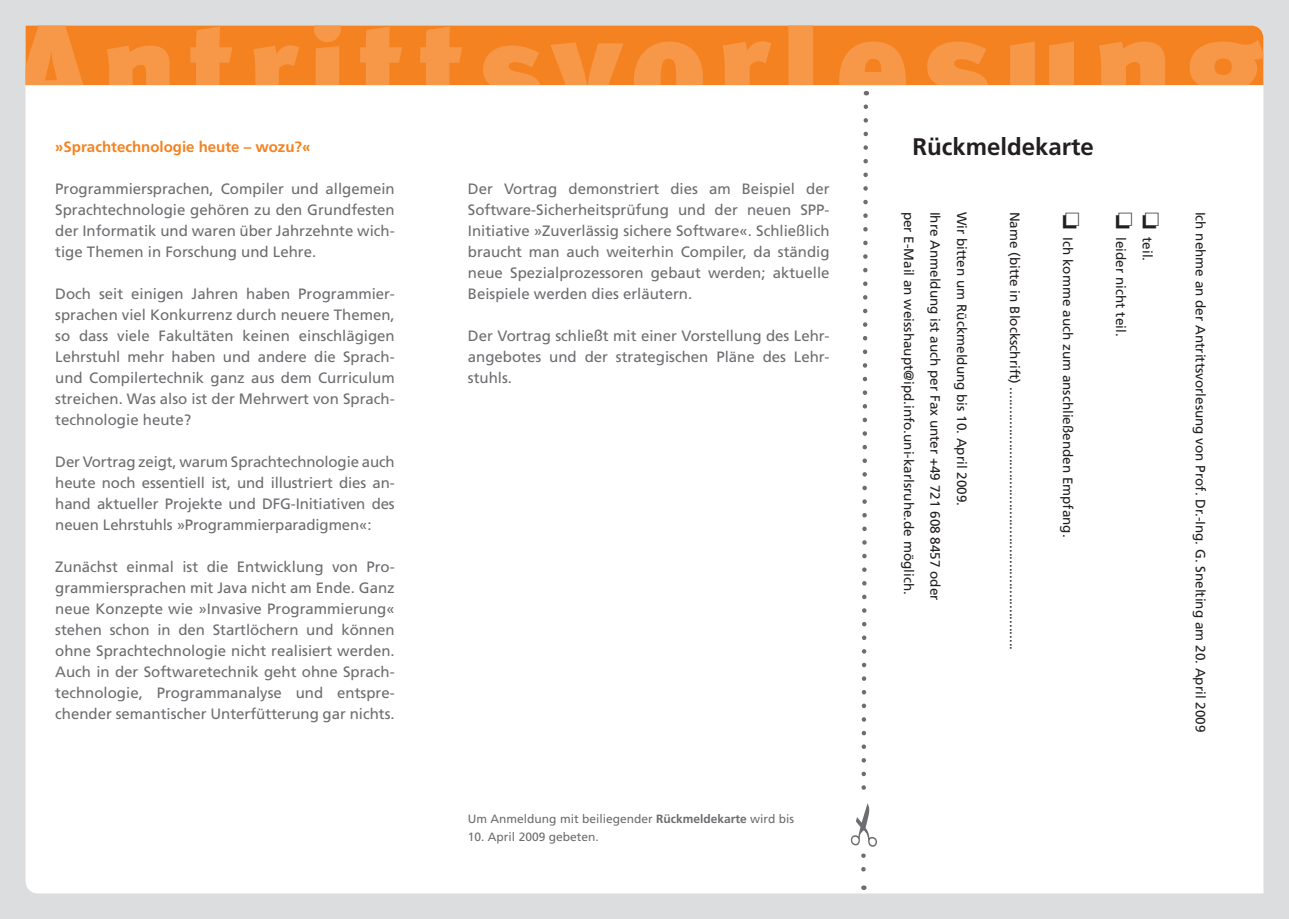
<style>
.page{position:relative;width:1289px;height:919px;background:#fff}
.page>*{position:absolute;margin:0;border:0;box-sizing:border-box;transform-origin:0 0}
.t1{font:900 142.5px "Meta Plus";letter-spacing:.07em;color:#f79848}
.t2{font:700 24px "Frutiger";color:#231f20}
.t3{font:15px/21px "Frutiger";color:#6c6d70;text-align:justify}
.t4{font:700 15px "Frutiger";color:#f58220}
.t5{font:13.5px "Frutiger";color:#231f20}
.t6{font:12px "Frutiger";color:#6c6d70}
.s1{font-size:135px}
.s2{font-weight:700}
</style>
<div class="page">
<div style="left:0;top:0;width:1288px;height:918px;background:#dcdddf"></div>
<div style="left:26px;top:85px;width:1237px;height:808px;background:#fff"></div>
<div style="left:26px;top:26px;width:1237px;height:59px;background:#f58220"></div>
<div style="left:842px;top:102px;width:47px;height:787px;background:#fff"></div>
<svg style="left:1142px;top:212px;width:16px;height:16px"></svg>
<h1 class="t1" style="left:11px;top:-16px;width:1254px"><span class="s1">Antritts</span>vorlesung</h1>
<h2 class="t2" style="left:912px;top:132px;width:183px">Rückmeldekarte</h2>
<p class="t4" style="left:55px;top:138px;width:257px">»Sprachtechnologie heute – wozu?«</p>
<p class="t3" style="left:55px;top:178px;width:341px">Programmiersprachen, Compiler und allgemein Sprachtechnologie gehören zu den Grundfesten der Informatik und waren über Jahrzehnte wich&shy;tige Themen in Forschung und Lehre.</p>
<p class="t3" style="left:55px;top:283px;width:341px">Doch seit einigen Jahren haben Programmier&shy;sprachen viel Konkurrenz durch neuere Themen, so dass viele Fakultäten keinen einschlägigen Lehrstuhl mehr haben und andere die Sprach&shy;und Compilertechnik ganz aus dem Curriculum streichen. Was also ist der Mehrwert von Sprach&shy;technologie heute?</p>
<p class="t3" style="left:55px;top:451px;width:341px">Der Vortrag zeigt, warum Sprachtechnologie auch heute noch essentiell ist, und illustriert dies an&shy;hand aktueller Projekte und DFG-Initiativen des neuen Lehrstuhls »Programmierparadigmen«:</p>
<p class="t3" style="left:55px;top:556px;width:341px">Zunächst einmal ist die Entwicklung von Pro&shy;grammiersprachen mit Java nicht am Ende. Ganz neue Konzepte wie »Invasive Programmierung« stehen schon in den Startlöchern und können ohne Sprachtechnologie nicht realisiert werden.<br>Auch in der Softwaretechnik geht ohne Sprach&shy;technologie, Programmanalyse und entspre&shy;chender semantischer Unterfütterung gar nichts.</p>
<p class="t3" style="left:468px;top:178px;width:363px">Der Vortrag demonstriert dies am Beispiel der Software-Sicherheitsprüfung und der neuen SPP-Initiative »Zuverlässig sichere Software«. Schließlich braucht man auch weiterhin Compiler, da ständig neue Spezialprozessoren gebaut werden; aktuelle Beispiele werden dies erläutern.</p>
<p class="t3" style="left:468px;top:325px;width:363px">Der Vortrag schließt mit einer Vorstellung des Lehr&shy;angebotes und der strategischen Pläne des Lehr&shy;stuhls.</p>
<p class="t5" style="left:969px;top:212px;width:296px;rotate:90deg">Wir bitten um Rückmeldung bis 10. April 2009.</p>
<p class="t5" style="left:1075px;top:212px;width:327px;rotate:90deg">□ Ich komme auch zum anschließenden Empfang.</p>
<p class="t5" style="left:1128px;top:212px;width:126px;rotate:90deg">□ leider nicht teil.</p>
<p class="t5" style="left:916px;top:212px;width:384px;rotate:90deg">per E-Mail an weisshaupt@ipd.info.uni-karlsruhe.de möglich.</p>
<p class="t5" style="left:943px;top:212px;width:390px;rotate:90deg">Ihre Anmeldung ist auch per Fax unter +49 721 608 8457 oder</p>
<p class="t5" style="left:1022px;top:212px;width:440px;rotate:90deg">Name (bitte in Blockschrift) ......................................................................</p>
<p class="t5" style="left:1208px;top:212px;width:522px;rotate:90deg">Ich nehme an der Antrittsvorlesung von Prof. Dr.-Ing. G. Snelting am 20. April 2009</p>
<p class="t5" style="left:1155px;top:237px;width:26px;rotate:90deg">teil.</p>
<p class="t6" style="left:468px;top:811px;width:328px">Um Anmeldung mit beiliegender <span class="s2">Rückmeldekarte</span> wird bis</p>
<p class="t6" style="left:468px;top:829px;width:132px">10. April 2009 gebeten.</p>
</div>
